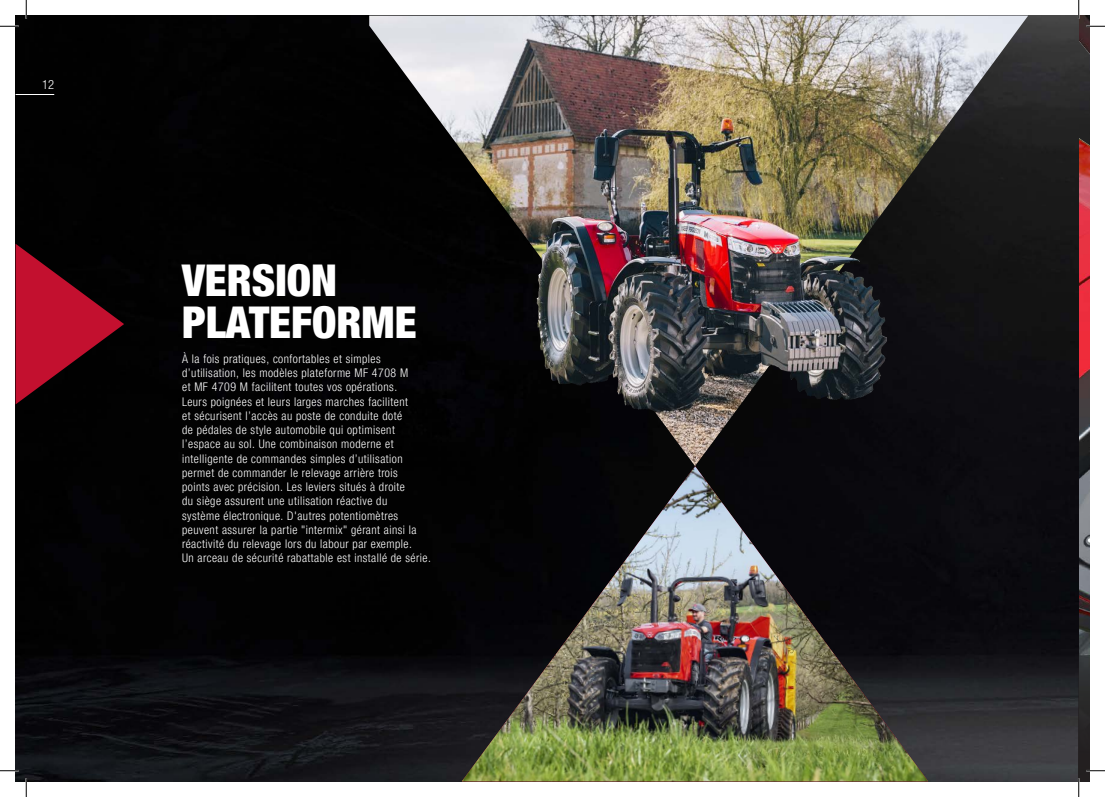
<style>
.page{position:relative;width:1105px;height:797px;background:#fff}
.page>*{position:absolute;margin:0;border:0;box-sizing:border-box;transform-origin:0 0}
.Headings-WHite{font:900 condensed 43.75px/42.5px "Helvetica Neue LTW1 G";color:#fff}
.t1{font:300 condensed 12.5px "Helvetica Neue LTW1 G";color:#fff}
.Body_Copy-White{font:300 condensed 11.88px/14.2px "Helvetica Neue LTW1 G";letter-spacing:.04em;color:#fff}
</style>
<div class="page">
<img style="left:16px;top:16px;width:1063px;height:765px">
<img style="left:1079px;top:16px;width:10px;height:633px">
<svg style="left:1079px;top:649px;width:10px;height:132px"></svg>
<img style="left:462px;top:484px;width:466px;height:297px">
<img style="left:369px;top:16px;width:659px;height:450px">
<img style="left:438px;top:164px;width:561px;height:320px">
<svg style="left:16px;top:244px;width:108px;height:160px;background:#640818"></svg>
<hr style="left:16px;top:94px;width:38px;height:1px;background:#fff">
<svg style="left:0;top:25px;width:19px;height:2px"></svg>
<svg style="left:1086px;top:25px;width:19px;height:2px"></svg>
<svg style="left:0;top:770px;width:19px;height:1px"></svg>
<svg style="left:1086px;top:770px;width:19px;height:1px"></svg>
<svg style="left:25px;top:0;width:2px;height:19px"></svg>
<svg style="left:25px;top:778px;width:2px;height:19px"></svg>
<svg style="left:1078px;top:0;width:1px;height:19px"></svg>
<svg style="left:1078px;top:778px;width:1px;height:19px"></svg>
<p class="t1" style="left:42px;top:77px;width:13px">12</p>
<p class="Headings-WHite" style="left:182px;top:259px;width:236px">VERSION<br>PLATEFORME</p>
<p class="Body_Copy-White" style="left:182px;top:351px;width:250px">À la fois pratiques, confortables et simples d’utilisation, les modèles plateforme MF 4708 M<br>et MF 4709 M facilitent toutes vos opérations.<br>Leurs poignées et leurs larges marches facilitent<br>et sécurisent l’accès au poste de conduite doté<br>de pédales de style automobile qui optimisent l’espace au sol. Une combinaison moderne et intelligente de commandes simples d’utilisation permet de commander le relevage arrière trois<br>points avec précision. Les leviers situés à droite<br>du siège assurent une utilisation réactive du<br>système électronique. D'autres potentiomètres peuvent assurer la partie "intermix" gérant ainsi la réactivité du relevage lors du labour par exemple.<br>Un arceau de sécurité rabattable est installé de série.</p>
</div>
